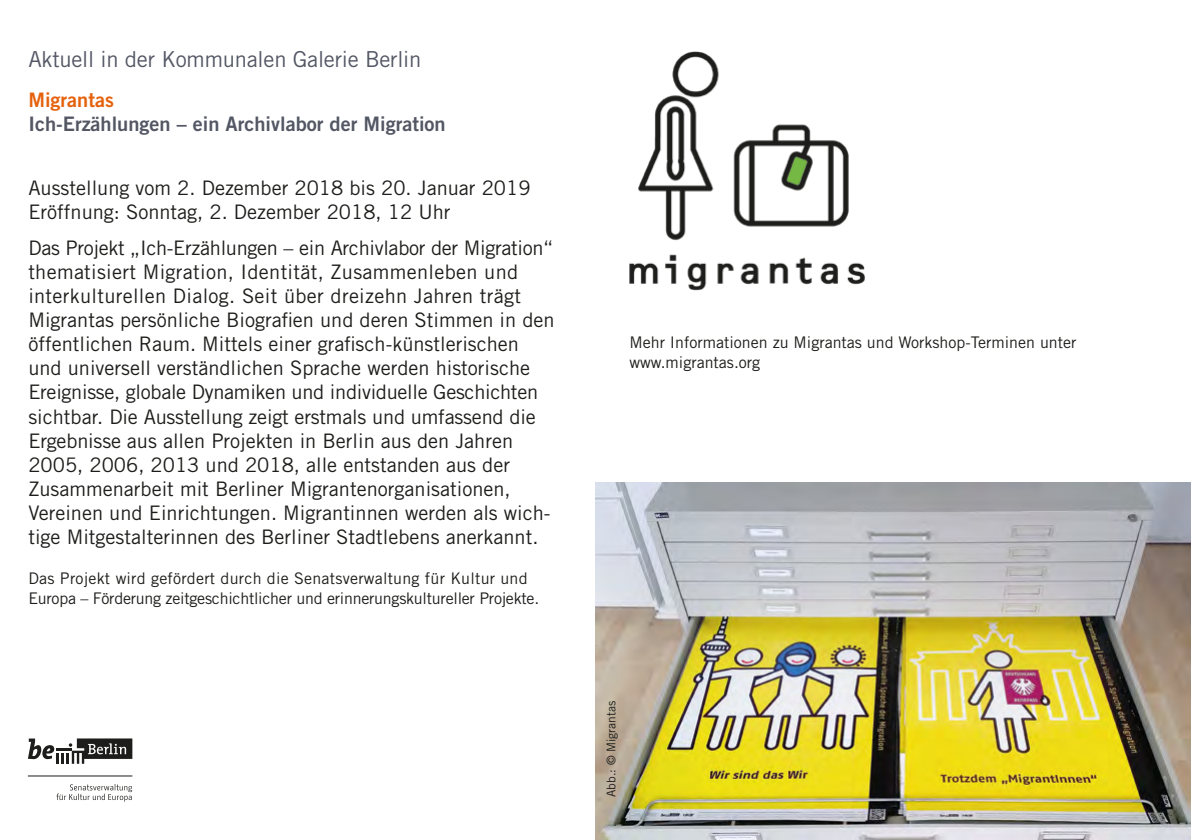
<style>
.page{position:relative;width:1191px;height:840px;background:#fff}
.page>*{position:absolute;margin:0;border:0;box-sizing:border-box;transform-origin:0 0}
.t1{font:22px "Trade Gothic LT Std";letter-spacing:-.01em;color:#535764}
.t2{font:20px/24px "Trade Gothic LT Std";color:#1d1d1b}
.t3{font:20px "Trade Gothic LT Std Bd 2";color:#535764}
.t4{font:20px "Trade Gothic LT Std Bd 2";color:#e5620d}
.t5{font:16px/20px "Trade Gothic LT Std";color:#1d1d1b}
.t6{font:12px "Trade Gothic LT Std";color:#1d1d1b}
</style>
<div class="page">
<img style="left:595px;top:482px;width:596px;height:357px">
<svg style="left:28px;top:738px;width:104px;height:25px"></svg>
<svg style="left:56px;top:784px;width:76px;height:17px"></svg>
<hr style="left:28px;top:775px;width:104px;height:1px;background:#1d1d1b">
<img style="left:629px;top:51px;width:236px;height:240px">
<p class="t1" style="left:28px;top:46px;width:394px">Aktuell in der Kommunalen Galerie Berlin</p>
<p class="t4" style="left:28px;top:88px;width:87px">Migrantas</p>
<p class="t3" style="left:28px;top:112px;width:419px">Ich-Erzählungen – ein Archivlabor der Migration</p>
<p class="t2" style="left:28px;top:176px;width:504px">Ausstellung vom 2. Dezember 2018 bis 20. Januar 2019<br>Eröffnung: Sonntag, 2. Dezember 2018, 12 Uhr</p>
<p class="t2" style="left:28px;top:236px;width:528px">Das Projekt „Ich-Erzählungen – ein Archivlabor der Migration“ thematisiert Migration, Identität, Zusammenleben und interkulturellen Dialog. Seit über dreizehn Jahren trägt Migrantas persönliche Biografien und deren Stimmen in den öffentlichen Raum. Mittels einer grafisch-künstlerischen und universell verständlichen Sprache werden historische Ereignisse, globale Dynamiken und individuelle Geschichten sichtbar. Die Ausstellung zeigt erstmals und umfassend die Ergebnisse aus allen Projekten in Berlin aus den Jahren 2005, 2006, 2013 und 2018, alle entstanden aus der Zusammenarbeit mit Berliner Migrantenorganisationen, Vereinen und Einrichtungen. Migrantinnen werden als wich&shy;tige Mitgestalterinnen des Berliner Stadtlebens anerkannt.</p>
<p class="t5" style="left:28px;top:567px;width:512px">Das Projekt wird gefördert durch die Senatsverwaltung für Kultur und<br>Europa – Förderung zeitgeschichtlicher und erinnerungskultureller Projekte.</p>
<p class="t5" style="left:629px;top:332px;width:448px">Mehr Informationen zu Migrantas und Workshop-Terminen unter www.migrantas.org</p>
<p class="t6" style="left:604px;top:796px;width:98px;rotate:-90deg">Abb.: © Migrantas</p>
</div>
